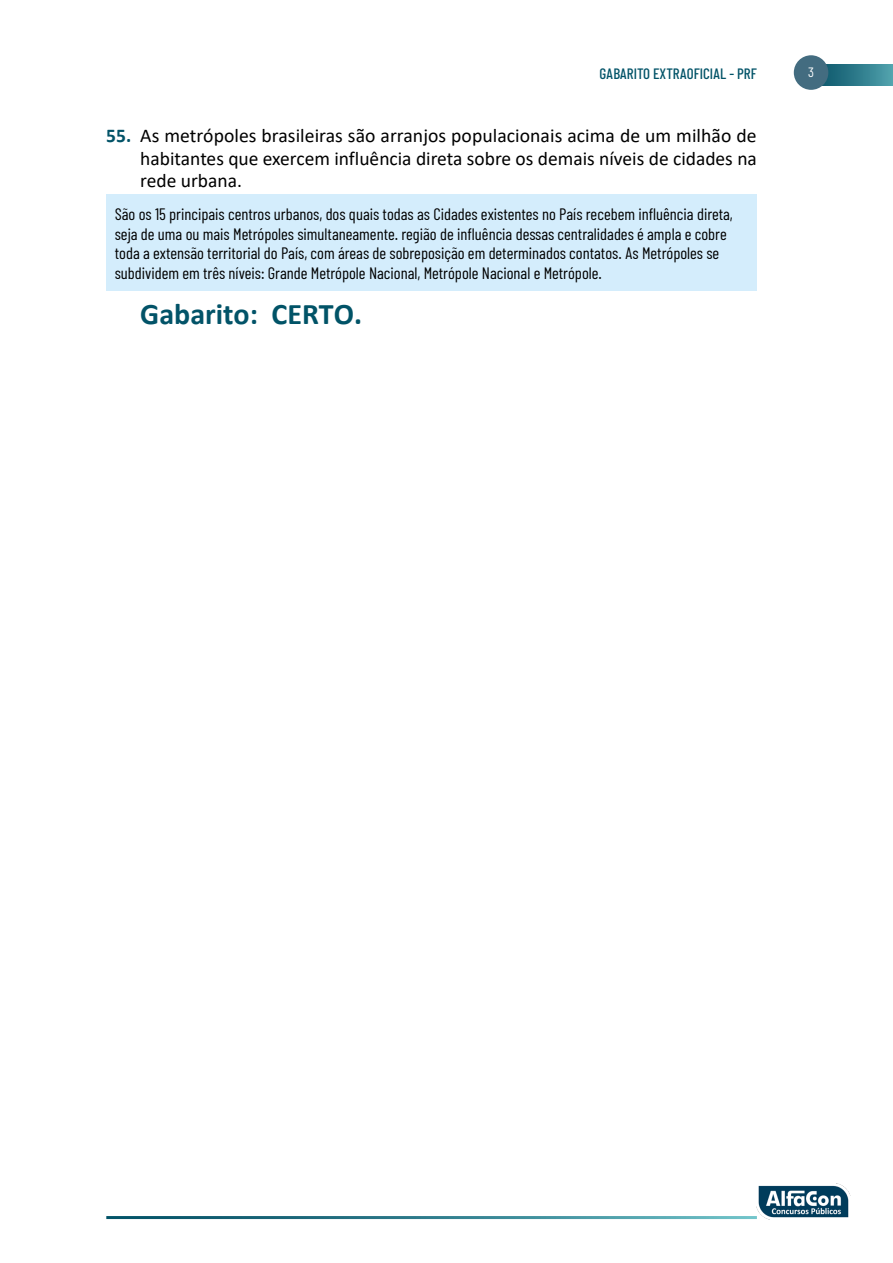
<style>
.page{position:relative;width:893px;height:1263px;background:#fff}
.page>*{position:absolute;margin:0;border:0;box-sizing:border-box;transform-origin:0 0}
.t1{font:700 30px "Calibri";color:#025368}
.t2{font:19.5px/22.5px "Calibri";color:#000;text-align:justify}
.t3{font:16.5px/19.8px "Barlow Condensed";color:#000}
.t4{font:500 15px "Barlow Condensed";color:#025368}
.t5{font:13.5px "Barlow Condensed";color:#fff}
.s1{font-weight:700;color:#025368}
.s2{color:#015367}
</style>
<div class="page">
<svg style="left:822px;top:64px;width:71px;height:22px"></svg>
<div style="left:794px;top:55px;width:34px;height:35px;background:#436c80;border-radius:50%"></div>
<img style="left:757px;top:1183px;width:93px;height:36px">
<div style="left:106px;top:195px;width:651px;height:96px;background:#d4edfc"></div>
<p class="t4" style="left:600px;top:64px;width:159px">GABARITO EXTRAOFICIAL - PRF</p>
<p class="t5" style="left:808px;top:64px;width:7px">3</p>
<p class="t2" style="left:140px;top:124px;width:618px;text-indent:-34px"><span class="s1">55.</span> As metrópoles brasileiras são arranjos populacionais acima de um milhão de habitantes que exercem influência direta sobre os demais níveis de cidades na rede urbana.</p>
<p class="t3" style="left:115px;top:203px;width:619px">São os 15 principais centros urbanos, dos quais todas as Cidades existentes no País recebem influência direta, seja de uma ou mais Metrópoles simultaneamente. região de influência dessas centralidades é ampla e cobre toda a extensão territorial do País, com áreas de sobreposição em determinados contatos. As Metrópoles se subdividem em três níveis: Grande Metrópole Nacional, Metrópole Nacional e Metrópole.</p>
<h1 class="t1" style="left:140px;top:292px;width:223px">Gabarito: <span class="s2">CERTO.</span></h1>
</div>
